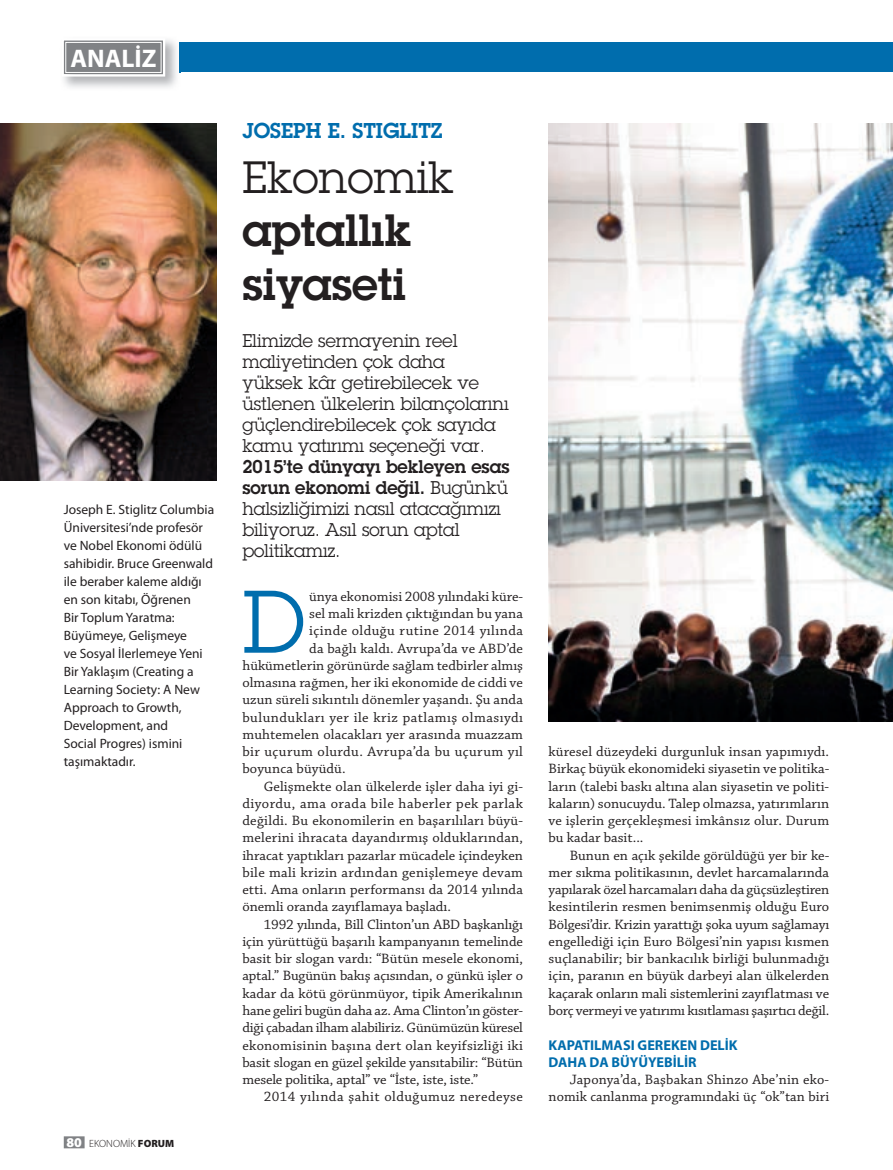
<style>
.page{position:relative;width:893px;height:1170px;background:#fff}
.page>*{position:absolute;margin:0;border:0;box-sizing:border-box;transform-origin:0 0}
.t1{font:86.7px "Lubalin Graph Turk";color:#006dad}
.t2{font:44.25px/53.8px "Lubalin Graph Turk B";color:#231f20}
.t3{font:44.25px "Lubalin Graph Turk";color:#231f20}
.t4{font:700 25.5px "Myriad Pro";color:#fff}
.t5{font:21px "Lubalin Graph Turk B";color:#006dad}
.t6{font:18px/21px "Lubalin Graph Turk";color:#231f20}
.t7{font:18px/21px "Lubalin Graph Turk B";color:#231f20}
.t8{font:14.25px/17.2px "Chaparral Pro";letter-spacing:.005em;color:#231f20;text-align:justify}
.t9{font:14.25px "Chaparral Pro";letter-spacing:.035em;color:#231f20}
.t10{font:14.25px "Chaparral Pro";letter-spacing:-.015em;color:#231f20}
.t11{font:14.25px "Chaparral Pro";letter-spacing:.03em;color:#231f20}
.t12{font:700 14.25px/17.2px "Myriad Pro";color:#006dad}
.t13{font:14.25px "Chaparral Pro";letter-spacing:.025em;color:#231f20}
.t14{font:13.5px/18px "Myriad Pro";color:#231f20}
.t15{font:300 10.5px "Myriad Pro";color:#231f20}
.s1{font-weight:900;font-size:13.5px;color:#fff}
.s2{font-weight:900}
.s3{font-family:"Lubalin Graph Turk"}
</style>
<div class="page">
<div style="left:179px;top:43px;width:714px;height:29px;background:#006dad"></div>
<img style="left:63px;top:39px;width:117px;height:49px">
<svg style="left:179px;top:43px;width:1px;height:29px"></svg>
<svg style="left:63px;top:39px;width:103px;height:39px;background:#96979a"></svg>
<div style="left:65px;top:42px;width:96px;height:31px;border:1px solid #fff"></div>
<div style="left:64px;top:1136px;width:21px;height:12px;background:#808285"></div>
<img style="left:0;top:123px;width:217px;height:357px">
<img style="left:549px;top:123px;width:344px;height:598px">
<h3 class="t4" style="left:70px;top:49px;width:88px">ANALİZ</h3>
<p class="t14" style="left:64px;top:502px;width:152px">Joseph E. Stiglitz Columbia<br>Üniversitesi’nde profesör ve Nobel Ekonomi ödülü sahibidir. Bruce Greenwald ile beraber kaleme aldığı en son kitabı, Öğrenen<br>Bir Toplum Yaratma:<br>Büyümeye, Gelişmeye<br>ve Sosyal İlerlemeye Yeni<br>Bir Yaklaşım (Creating a<br>Learning Society: A New<br>Approach to Growth,<br>Development, and<br>Social Progres) ismini taşımaktadır.</p>
<p class="t15" style="left:66px;top:1139px;width:109px"><span class="s1">80</span> EKONOMİK <span class="s2">FORUM</span></p>
<h3 class="t5" style="left:242px;top:117px;width:202px">JOSEPH E. STIGLITZ</h3>
<h2 class="t3" style="left:242px;top:149px;width:213px">Ekonomik</h2>
<h2 class="t2" style="left:242px;top:203px;width:171px">aptallık siyaseti</h2>
<p class="t6" style="left:242px;top:330px;width:268px">Elimizde sermayenin reel maliyetinden çok daha yüksek kâr getirebilecek ve üstlenen ülkelerin bilançolarını güçlendirebilecek çok sayıda kamu yatırımı seçeneği var.</p>
<p class="t7" style="left:242px;top:456px;width:269px">2015’te dünyayı bekleyen esas sorun ekonomi değil. <span class="s3">Bugünkü</span></p>
<p class="t6" style="left:242px;top:498px;width:260px">halsizliğimizi nasıl atacağımızı biliyoruz. Asıl sorun aptal politikamız.</p>
<h1 class="t1" style="left:242px;top:567px;width:64px">D</h1>
<p class="t8" style="left:309px;top:589px;width:215px">ünya ekonomisi 2008 yılındaki küre-</p>
<p class="t8" style="left:309px;top:606px;width:215px">sel mali krizden çıktığından bu yana</p>
<p class="t11" style="left:309px;top:625px;width:215px">içinde olduğu rutine 2014 yılında</p>
<p class="t8" style="left:309px;top:640px;width:215px">da bağlı kaldı. Avrupa’da ve ABD’de</p>
<p class="t8" style="left:242px;top:658px;width:282px">hükümetlerin görünürde sağlam tedbirler almış</p>
<p class="t8" style="left:242px;top:675px;width:282px">olmasına rağmen, her iki ekonomide de ciddi ve</p>
<p class="t8" style="left:242px;top:692px;width:282px">uzun süreli sıkıntılı dönemler yaşandı. Şu anda</p>
<p class="t9" style="left:242px;top:711px;width:282px">bulundukları yer ile kriz patlamış olmasıydı</p>
<p class="t8" style="left:242px;top:726px;width:282px">muhtemelen olacakları yer arasında muazzam</p>
<p class="t11" style="left:242px;top:746px;width:282px">bir uçurum olurdu. Avrupa’da bu uçurum yıl</p>
<p class="t8" style="left:242px;top:761px;width:105px">boyunca büyüdü.</p>
<p class="t8" style="left:264px;top:778px;width:261px">Gelişmekte olan ülkelerde işler daha iyi gi-</p>
<p class="t9" style="left:242px;top:797px;width:282px">diyordu, ama orada bile haberler pek parlak</p>
<p class="t8" style="left:242px;top:813px;width:282px">değildi. Bu ekonomilerin en başarılıları büyü-</p>
<p class="t8" style="left:242px;top:830px;width:282px">melerini ihracata dayandırmış olduklarından,</p>
<p class="t8" style="left:242px;top:847px;width:282px">ihracat yaptıkları pazarlar mücadele içindeyken</p>
<p class="t13" style="left:242px;top:866px;width:282px">bile mali krizin ardından genişlemeye devam</p>
<p class="t8" style="left:242px;top:882px;width:282px">etti. Ama onların performansı da 2014 yılında</p>
<p class="t8" style="left:242px;top:899px;width:210px">önemli oranda zayıflamaya başladı.</p>
<p class="t8" style="left:264px;top:916px;width:261px">1992 yılında, Bill Clinton’un ABD başkanlığı</p>
<p class="t8" style="left:242px;top:933px;width:282px">için yürüttüğü başarılı kampanyanın temelinde</p>
<p class="t8" style="left:242px;top:951px;width:282px">basit bir slogan vardı: “Bütün mesele ekonomi,</p>
<p class="t8" style="left:242px;top:968px;width:282px">aptal.” Bugünün bakış açısından, o günkü işler o</p>
<p class="t8" style="left:242px;top:985px;width:282px">kadar da kötü görünmüyor, tipik Amerikalının</p>
<p class="t10" style="left:242px;top:1004px;width:282px">hane geliri bugün daha az. Ama Clinton’ın göster-</p>
<p class="t10" style="left:242px;top:1021px;width:282px">diği çabadan ilham alabiliriz. Günümüzün küresel</p>
<p class="t8" style="left:242px;top:1037px;width:282px">ekonomisinin başına dert olan keyifsizliği iki</p>
<p class="t8" style="left:242px;top:1054px;width:282px">basit slogan en güzel şekilde yansıtabilir: “Bütün</p>
<p class="t8" style="left:242px;top:1071px;width:238px">mesele politika, aptal” ve “İste, iste, iste.”</p>
<p class="t9" style="left:264px;top:1090px;width:261px">2014 yılında şahit olduğumuz neredeyse</p>
<p class="t8" style="left:549px;top:744px;width:282px">küresel düzeydeki durgunluk insan yapımıydı.<br>Birkaç büyük ekonomideki siyasetin ve politika&shy;ların (talebi baskı altına alan siyasetin ve politi&shy;kaların) sonucuydu. Talep olmazsa, yatırımların ve işlerin gerçekleşmesi imkânsız olur. Durum bu kadar basit...</p>
<p class="t8" style="left:549px;top:847px;width:282px;text-indent:21px">Bunun en açık şekilde görüldüğü yer bir ke&shy;mer sıkma politikasının, devlet harcamalarında yapılarak özel harcamaları daha da güçsüzleştiren kesintilerin resmen benimsenmiş olduğu Euro Bölgesi’dir. Krizin yarattığı şoka uyum sağlamayı engellediği için Euro Bölgesi’nin yapısı kısmen suçlanabilir; bir bankacılık birliği bulunmadığı için, paranın en büyük darbeyi alan ülkelerden kaçarak onların mali sistemlerini zayıflatması ve borç vermeyi ve yatırımı kısıtlaması şaşırtıcı değil.</p>
<p class="t12" style="left:549px;top:1037px;width:191px">KAPATILMASI GEREKEN DELİK<br>DAHA DA BÜYÜYEBİLİR</p>
<p class="t8" style="left:549px;top:1072px;width:282px;text-align:right">Japonya’da, Başbakan Shinzo Abe’nin eko&shy;nomik canlanma programındaki üç “ok”tan biri</p>
</div>
